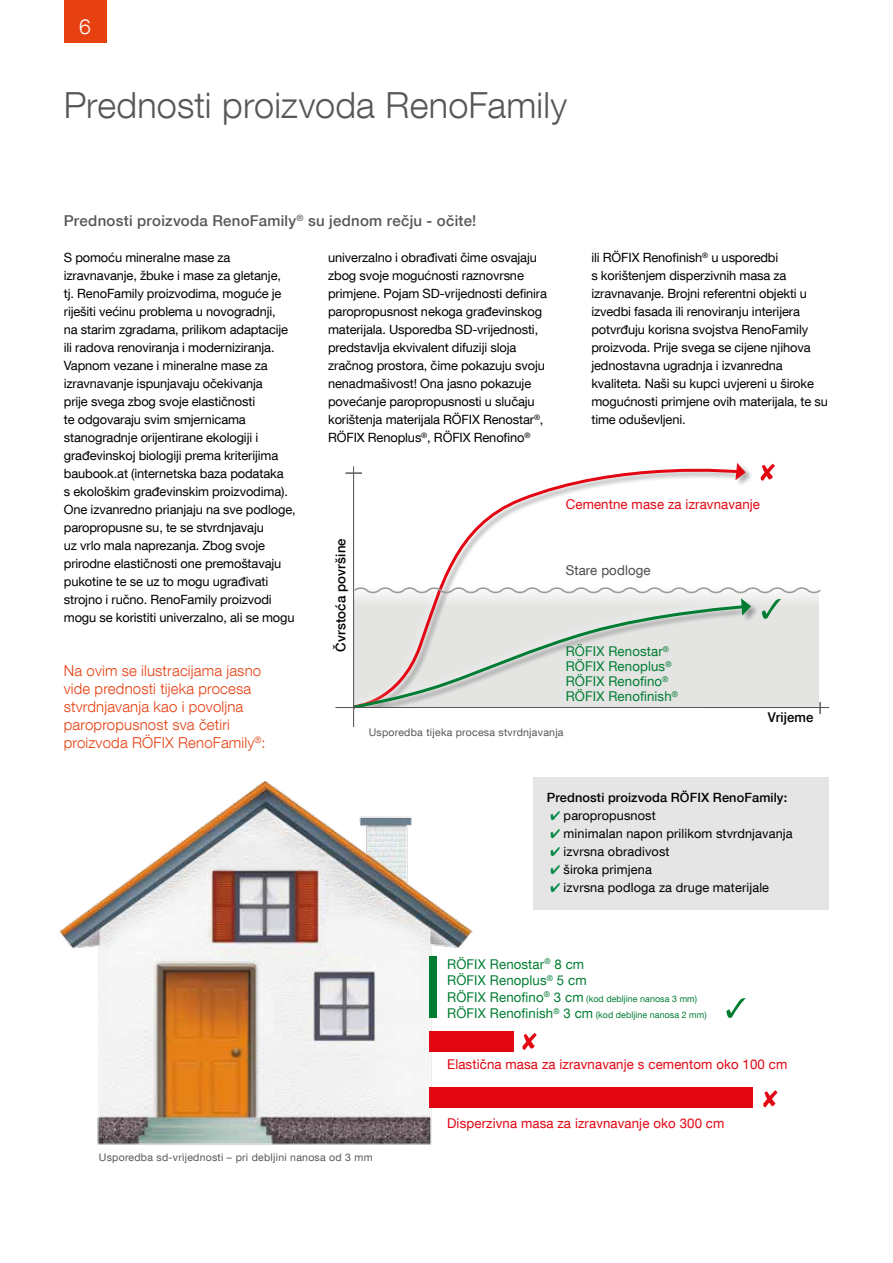
<style>
.page{position:relative;width:893px;height:1263px;background:#fff}
.page>*{position:absolute;margin:0;border:0;box-sizing:border-box;transform-origin:0 0}
.t1{font:300 36px "Helvetica Neue LT Com";letter-spacing:.005em;color:#575756}
.t2{font:300 21px "Helvetica Neue LT Com";color:#fff}
.t3{font:300 15px/18px "Helvetica Neue LT Com";letter-spacing:.01em;color:#e74011}
.t4{font:500 15px "Helvetica Neue LT Com";letter-spacing:.02em;color:#575756}
.t5{font:13.5px "Helvetica Neue LT Com";letter-spacing:.01em;color:#e30613}
.t6{font:13.5px/15px "Helvetica Neue LT Com";letter-spacing:.01em;color:#007d32}
.t7{font:500 13.5px "Helvetica Neue LT Com";letter-spacing:.01em;color:#000}
.t8{font:13.5px "Helvetica Neue LT Com";letter-spacing:.01em;color:#4d4d4c}
.t9{font:12.75px/18px "Helvetica Neue LT Com";letter-spacing:-.01em;color:#000}
.t10{font:12.75px "Helvetica Neue LT Com";letter-spacing:.01em;color:#000}
.t11{font:500 12.75px "Helvetica Neue LT Com";letter-spacing:.01em;color:#000}
.t12{font:10.5px "Helvetica Neue LT Com";letter-spacing:.025em;color:#575756}
.t13{font:9px/16.5px "Helvetica Neue LT Com";letter-spacing:.01em;color:#007d32}
.s1{color:#008943}
.s2{font-size:13.5px}
</style>
<div class="page">
<div style="left:64px;top:0;width:42px;height:43px;background:#e74011"></div>
<img style="left:59px;top:781px;width:414px;height:364px">
<div style="left:534px;top:777px;width:295px;height:133px;background:#e5e5e5"></div>
<div style="left:429px;top:956px;width:7px;height:62px;background:#007d32"></div>
<div style="left:429px;top:1031px;width:85px;height:21px;background:#e30613"></div>
<div style="left:429px;top:1087px;width:324px;height:21px;background:#e30613"></div>
<svg style="left:522px;top:1033px;width:15px;height:17px"></svg>
<svg style="left:763px;top:1090px;width:14px;height:17px"></svg>
<svg style="left:350px;top:466px;width:392px;height:119px"></svg>
<svg style="left:735px;top:463px;width:11px;height:17px"></svg>
<svg style="left:726px;top:998px;width:19px;height:20px"></svg>
<hr style="left:353px;top:466px;width:1px;height:261px;background:#525251">
<hr style="left:335px;top:707px;width:494px;height:1px;background:#525251">
<svg style="left:353px;top:585px;width:468px;height:129px"></svg>
<div style="left:355px;top:709px;width:353px;height:27px;background:#fff"></div>
<svg style="left:760px;top:464px;width:15px;height:17px"></svg>
<h2 class="t2" style="left:79px;top:13px;width:13px">6</h2>
<h1 class="t1" style="left:64px;top:83px;width:505px">Prednosti proizvoda RenoFamily</h1>
<p class="t4" style="left:64px;top:211px;width:414px">Prednosti proizvoda RenoFamily<sup>®</sup> su jednom rečju - očite!</p>
<p class="t9" style="left:64px;top:248px;width:233px">S pomoću mineralne mase za izravnavanje, žbuke i mase za gletanje,<br>tj. RenoFamily proizvodima, moguće je riješiti većinu problema u novogradnji,<br>na starim zgradama, prilikom adaptacije ili radova renoviranja i moderniziranja.<br>Vapnom vezane i mineralne mase za izravnavanje ispunjavaju očekivanja<br>prije svega zbog svoje elastičnosti<br>te odgovaraju svim smjernicama stanogradnje orijentirane ekologiji i građevinskoj biologiji prema kriterijima baubook.at (internetska baza podataka<br>s ekološkim građevinskim proizvodima).<br>One izvanredno prianjaju na sve podloge, paropropusne su, te se stvrdnjavaju<br>uz vrlo mala naprezanja. Zbog svoje prirodne elastičnosti one premoštavaju pukotine te se uz to mogu ugrađivati strojno i ručno. RenoFamily proizvodi mogu se koristiti univerzalno, ali se mogu</p>
<p class="t3" style="left:64px;top:661px;width:204px">Na ovim se ilustracijama jasno vide prednosti tijeka procesa stvrdnjavanja kao i povoljna paropropusnost sva četiri proizvoda RÖFIX RenoFamily<sup>®</sup>:</p>
<p class="t9" style="left:328px;top:248px;width:220px">univerzalno i obrađivati čime osvajaju zbog svoje mogućnosti raznovrsne primjene. Pojam SD-vrijednosti definira paropropusnost nekoga građevinskog materijala. Usporedba SD-vrijednosti, predstavlja ekvivalent difuziji sloja zračnog prostora, čime pokazuju svoju nenadmašivost! Ona jasno pokazuje povećanje paropropusnosti u slučaju korištenja materijala RÖFIX Renostar<sup>®</sup>, RÖFIX Renoplus<sup>®</sup>, RÖFIX Renofino<sup>®</sup></p>
<p class="t9" style="left:591px;top:248px;width:238px">ili RÖFIX Renofinish<sup>®</sup> u usporedbi<br>s korištenjem disperzivnih masa za izravnavanje. Brojni referentni objekti u izvedbi fasada ili renoviranju interijera potvrđuju korisna svojstva RenoFamily proizvoda. Prije svega se cijene njihova jednostavna ugradnja i izvanredna kvaliteta. Naši su kupci uvjereni u široke mogućnosti primjene ovih materijala, te su time oduševljeni.</p>
<p class="t7" style="left:333px;top:652px;width:115px;rotate:-90deg">Čvrstoća površine</p>
<p class="t5" style="left:566px;top:496px;width:196px">Cementne mase za izravnavanje</p>
<p class="t8" style="left:566px;top:562px;width:86px">Stare podloge</p>
<p class="t6" style="left:566px;top:643px;width:114px">RÖFIX Renostar<sup>®<br></sup>RÖFIX Renoplus<sup>®<br></sup>RÖFIX Renofino<sup>®<br></sup>RÖFIX Renofinish<sup>®</sup></p>
<p class="t12" style="left:369px;top:726px;width:196px">Usporedba tijeka procesa stvrdnjavanja</p>
<p class="t7" style="left:768px;top:709px;width:47px">Vrijeme</p>
<p class="t11" style="left:547px;top:790px;width:242px">Prednosti proizvoda RÖFIX RenoFamily:</p>
<p class="t10" style="left:550px;top:807px;width:107px"><span class="s1">✔</span> paropropusnost</p>
<p class="t10" style="left:550px;top:825px;width:244px"><span class="s1">✔</span> minimalan napon prilikom stvrdnjavanja</p>
<p class="t10" style="left:550px;top:843px;width:121px"><span class="s1">✔</span> izvrsna obradivost</p>
<p class="t10" style="left:550px;top:861px;width:103px"><span class="s1">✔</span> široka primjena</p>
<p class="t10" style="left:550px;top:879px;width:220px"><span class="s1">✔</span> izvrsna podloga za druge materijale</p>
<p class="t6" style="left:447px;top:955px;width:141px;line-height:16.5px">RÖFIX Renostar<sup>®</sup> 8 cm<br>RÖFIX Renoplus<sup>®</sup> 5 cm</p>
<p class="t13" style="left:447px;top:990px;width:261px"><span class="s2">RÖFIX Renofino</span><sup>®</sup> <span class="s2">3 cm</span> (kod debljine nanosa 3 mm)<br><span class="s2">RÖFIX Renofinish</span><sup>®</sup> <span class="s2">3 cm</span> (kod debljine nanosa 2 mm)</p>
<p class="t5" style="left:447px;top:1055px;width:342px">Elastična masa za izravnavanje s cementom oko 100 cm</p>
<p class="t5" style="left:447px;top:1115px;width:279px">Disperzivna masa za izravnavanje oko 300 cm</p>
<p class="t12" style="left:99px;top:1151px;width:275px">Usporedba sd-vrijednosti – pri debljini nanosa od 3 mm</p>
</div>
